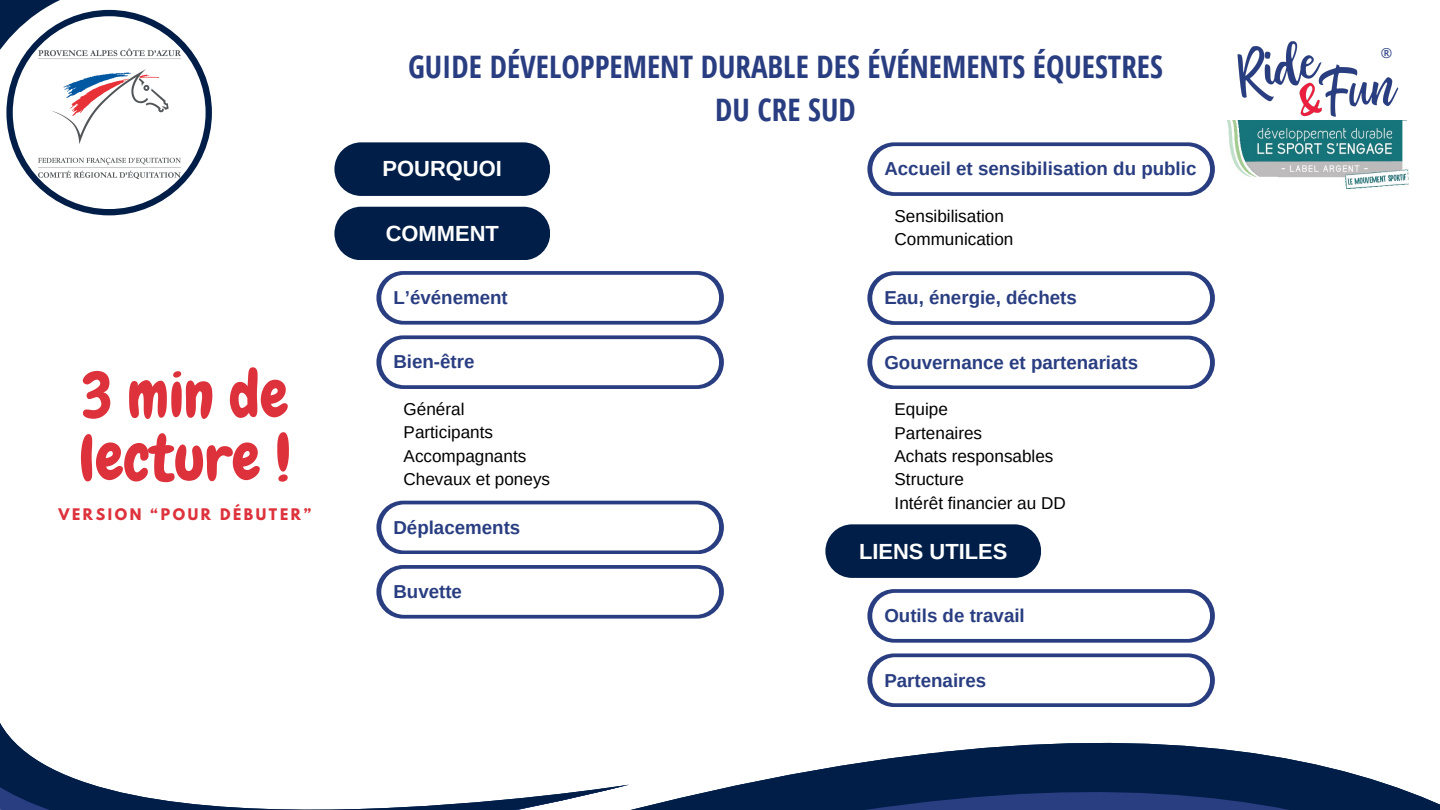
<style>
.page{position:relative;width:1440px;height:810px;background:#fff}
.page>*{position:absolute;margin:0;border:0;box-sizing:border-box;transform-origin:0 0}
.t1{font:63.7px/62.8px "Chewy";color:#dd323b}
.t2{font:700 31px "Open Sans Condensed";color:#293d81}
.t3{font:700 21.9px "Arimo";color:#fff}
.t4{font:700 18.7px "Arimo";color:#293d81}
.t5{font:17.1px "Arimo";color:#000}
.t6{font:700 14.2px "League Spartan";letter-spacing:.18em;color:#dd323b}
.t7{font:13.8px "Noto Sans";color:#293d81}
</style>
<div class="page">
<img style="left:1235px;top:41px;width:167px;height:80px">
<img style="left:1228px;top:121px;width:181px;height:67px">
<svg style="left:0;top:0;width:117px;height:216px"></svg>
<svg style="left:6px;top:10px;width:206px;height:205px"></svg>
<svg style="left:377px;top:500px;width:1063px;height:310px"></svg>
<svg style="left:0;top:679px;width:629px;height:131px"></svg>
<div style="left:825px;top:524px;width:216px;height:54px;background:#001e47;border-radius:27px"></div>
<div style="left:334px;top:142px;width:216px;height:54px;background:#001e47;border-radius:27px"></div>
<div style="left:334px;top:207px;width:216px;height:53px;background:#001e47;border-radius:27px"></div>
<svg style="left:867px;top:142px;width:348px;height:54px;background:#3a4d8b"></svg>
<div style="left:872px;top:146px;width:338px;height:46px;background:#fff;border-radius:23px"></div>
<svg style="left:376px;top:271px;width:348px;height:54px;background:#3b4d8b"></svg>
<div style="left:381px;top:275px;width:338px;height:46px;background:#fff;border-radius:23px"></div>
<svg style="left:376px;top:335px;width:348px;height:54px;background:#3b4d8b"></svg>
<div style="left:381px;top:339px;width:338px;height:46px;background:#fff;border-radius:23px"></div>
<div style="left:376px;top:501px;width:348px;height:53px;background:#293d81;border-radius:27px"></div>
<div style="left:381px;top:504px;width:338px;height:47px;background:#fff;border-radius:23px"></div>
<svg style="left:376px;top:565px;width:348px;height:54px;background:#3b4e8c"></svg>
<div style="left:381px;top:569px;width:338px;height:46px;background:#fff;border-radius:23px"></div>
<svg style="left:867px;top:271px;width:348px;height:54px;background:#3a4c8b"></svg>
<div style="left:872px;top:275px;width:338px;height:46px;background:#fff;border-radius:23px"></div>
<div style="left:867px;top:336px;width:348px;height:53px;background:#293d81;border-radius:27px"></div>
<div style="left:872px;top:339px;width:338px;height:47px;background:#fff;border-radius:23px"></div>
<svg style="left:867px;top:653px;width:348px;height:54px;background:#3d4f8d"></svg>
<div style="left:872px;top:657px;width:338px;height:46px;background:#fff;border-radius:23px"></div>
<svg style="left:867px;top:589px;width:348px;height:54px;background:#394c8a"></svg>
<div style="left:872px;top:593px;width:338px;height:46px;background:#fff;border-radius:23px"></div>
<p class="t1" style="left:79px;top:364px;width:214px">3 min de lecture !</p>
<p class="t6" style="left:59px;top:507px;width:254px">VERSION “POUR DÉBUTER”</p>
<p class="t2" style="left:408px;top:45px;width:756px">GUIDE DÉVELOPPEMENT DURABLE DES ÉVÉNEMENTS ÉQUESTRES</p>
<p class="t2" style="left:715px;top:88px;width:142px">DU CRE SUD</p>
<p class="t3" style="left:383px;top:156px;width:121px">POURQUOI</p>
<p class="t3" style="left:386px;top:221px;width:115px">COMMENT</p>
<p class="t4" style="left:393px;top:287px;width:116px">L’événement</p>
<p class="t4" style="left:393px;top:351px;width:83px">Bien-être</p>
<p class="t5" style="left:404px;top:399px;width:62px">Général</p>
<p class="t5" style="left:404px;top:423px;width:91px">Participants</p>
<p class="t5" style="left:404px;top:446px;width:124px">Accompagnants</p>
<p class="t5" style="left:404px;top:470px;width:148px">Chevaux et poneys</p>
<p class="t4" style="left:393px;top:517px;width:128px">Déplacements</p>
<p class="t4" style="left:393px;top:581px;width:70px">Buvette</p>
<p class="t4" style="left:884px;top:159px;width:314px">Accueil et sensibilisation du public</p>
<p class="t5" style="left:895px;top:206px;width:111px">Sensibilisation</p>
<p class="t5" style="left:895px;top:230px;width:120px">Communication</p>
<p class="t4" style="left:884px;top:288px;width:194px">Eau, énergie, déchets</p>
<p class="t4" style="left:884px;top:352px;width:255px">Gouvernance et partenariats</p>
<p class="t5" style="left:895px;top:400px;width:55px">Equipe</p>
<p class="t5" style="left:895px;top:423px;width:89px">Partenaires</p>
<p class="t5" style="left:895px;top:446px;width:160px">Achats responsables</p>
<p class="t5" style="left:895px;top:470px;width:71px">Structure</p>
<p class="t5" style="left:895px;top:493px;width:173px">Intérêt financier au DD</p>
<p class="t3" style="left:859px;top:539px;width:150px">LIENS UTILES</p>
<p class="t4" style="left:884px;top:605px;width:142px">Outils de travail</p>
<p class="t4" style="left:884px;top:670px;width:103px">Partenaires</p>
<p class="t7" style="left:1381px;top:43px;width:13px">®</p>
</div>
